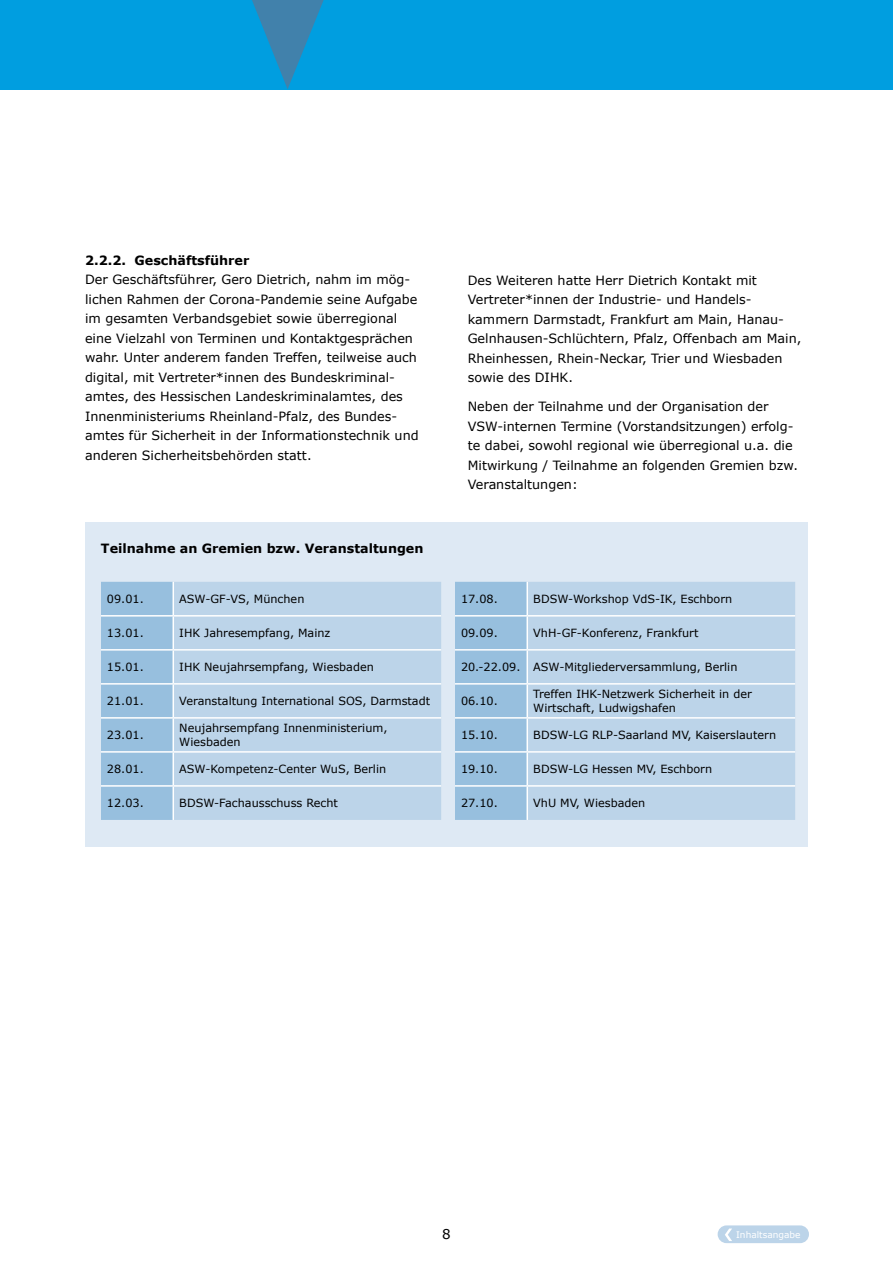
<style>
.page{position:relative;width:893px;height:1263px;background:#fff}
.page>*{position:absolute;margin:0;border:0;box-sizing:border-box;transform-origin:0 0}
.t1{font:13.5px "Verdana";color:#000}
.t2{font:12.75px/19.5px "Verdana";color:#000}
.t3{font:700 12.75px "Verdana";color:#000}
.t4{font:11.25px/13.5px "Verdana";color:#000}
.t5{font:9px "Verdana";color:#fff}
</style>
<div class="page">
<div style="left:0;top:0;width:893px;height:89px;background:#009ee0"></div>
<svg style="left:252px;top:0;width:72px;height:89px"></svg>
<div style="left:85px;top:523px;width:723px;height:324px;background:#dee9f4"></div>
<div style="left:455px;top:582px;width:71px;height:238px;background:#97bfde"></div>
<div style="left:528px;top:582px;width:267px;height:238px;background:#bcd4e9"></div>
<hr style="left:526px;top:582px;width:2px;height:33px;background:#fff">
<hr style="left:526px;top:616px;width:2px;height:33px;background:#fff">
<hr style="left:526px;top:651px;width:2px;height:32px;background:#fff">
<hr style="left:526px;top:685px;width:2px;height:32px;background:#fff">
<hr style="left:526px;top:719px;width:2px;height:32px;background:#fff">
<hr style="left:526px;top:753px;width:2px;height:32px;background:#fff">
<hr style="left:526px;top:787px;width:2px;height:33px;background:#fff">
<hr style="left:455px;top:615px;width:72px;height:1px;background:#fff">
<hr style="left:527px;top:615px;width:268px;height:1px;background:#fff">
<hr style="left:455px;top:649px;width:72px;height:2px;background:#fff">
<hr style="left:527px;top:649px;width:268px;height:2px;background:#fff">
<hr style="left:455px;top:683px;width:72px;height:2px;background:#fff">
<hr style="left:527px;top:683px;width:268px;height:2px;background:#fff">
<hr style="left:455px;top:717px;width:72px;height:2px;background:#fff">
<hr style="left:527px;top:717px;width:268px;height:2px;background:#fff">
<hr style="left:455px;top:751px;width:72px;height:2px;background:#fff">
<hr style="left:527px;top:751px;width:268px;height:2px;background:#fff">
<hr style="left:455px;top:785px;width:72px;height:2px;background:#fff">
<hr style="left:527px;top:785px;width:268px;height:2px;background:#fff">
<div style="left:101px;top:582px;width:72px;height:238px;background:#97bfde"></div>
<div style="left:174px;top:582px;width:267px;height:238px;background:#bcd4e9"></div>
<hr style="left:173px;top:582px;width:1px;height:33px;background:#fff">
<hr style="left:173px;top:616px;width:1px;height:33px;background:#fff">
<hr style="left:173px;top:651px;width:1px;height:32px;background:#fff">
<hr style="left:173px;top:685px;width:1px;height:32px;background:#fff">
<hr style="left:173px;top:719px;width:1px;height:32px;background:#fff">
<hr style="left:173px;top:753px;width:1px;height:32px;background:#fff">
<hr style="left:173px;top:787px;width:1px;height:33px;background:#fff">
<hr style="left:101px;top:615px;width:72px;height:1px;background:#fff">
<hr style="left:173px;top:615px;width:268px;height:1px;background:#fff">
<hr style="left:101px;top:649px;width:72px;height:2px;background:#fff">
<hr style="left:173px;top:649px;width:268px;height:2px;background:#fff">
<hr style="left:101px;top:683px;width:72px;height:2px;background:#fff">
<hr style="left:173px;top:683px;width:268px;height:2px;background:#fff">
<hr style="left:101px;top:717px;width:72px;height:2px;background:#fff">
<hr style="left:173px;top:717px;width:268px;height:2px;background:#fff">
<hr style="left:101px;top:751px;width:72px;height:2px;background:#fff">
<hr style="left:173px;top:751px;width:268px;height:2px;background:#fff">
<hr style="left:101px;top:785px;width:72px;height:2px;background:#fff">
<hr style="left:173px;top:785px;width:268px;height:2px;background:#fff">
<div style="left:718px;top:1225px;width:91px;height:18px;background:#bcd4e9;border-radius:9px"></div>
<svg style="left:725px;top:1228px;width:7px;height:13px"></svg>
<p class="t3" style="left:85px;top:251px;width:166px">2.2.2. Geschäftsführer</p>
<p class="t2" style="left:85px;top:270px;width:335px">Der Geschäftsführer, Gero Dietrich, nahm im mög&shy;lichen Rahmen der Corona-Pandemie seine Aufgabe im gesamten Verbandsgebiet sowie überregional eine Vielzahl von Terminen und Kontaktgesprächen wahr. Unter anderem fanden Treffen, teilweise auch digital, mit Vertreter*innen des Bundeskriminal&shy;amtes, des Hessischen Landeskriminalamtes, des Innenministeriums Rheinland-Pfalz, des Bundes&shy;amtes für Sicherheit in der Informationstechnik und anderen Sicherheitsbehörden statt.</p>
<p class="t3" style="left:101px;top:539px;width:324px">Teilnahme an Gremien bzw. Veranstaltungen</p>
<p class="t4" style="left:107px;top:592px;width:38px">09.01.</p>
<p class="t4" style="left:179px;top:592px;width:127px">ASW-GF-VS, München</p>
<p class="t4" style="left:107px;top:626px;width:38px">13.01.</p>
<p class="t4" style="left:179px;top:626px;width:153px">IHK Jahresempfang, Mainz</p>
<p class="t4" style="left:107px;top:660px;width:38px">15.01.</p>
<p class="t4" style="left:179px;top:660px;width:196px">IHK Neujahrsempfang, Wiesbaden</p>
<p class="t4" style="left:107px;top:694px;width:38px">21.01.</p>
<p class="t4" style="left:179px;top:694px;width:252px">Veranstaltung International SOS, Darmstadt</p>
<p class="t4" style="left:107px;top:728px;width:38px">23.01.</p>
<p class="t4" style="left:179px;top:721px;width:210px">Neujahrsempfang Innenministerium,<br>Wiesbaden</p>
<p class="t4" style="left:107px;top:762px;width:38px">28.01.</p>
<p class="t4" style="left:179px;top:762px;width:208px">ASW-Kompetenz-Center WuS, Berlin</p>
<p class="t4" style="left:107px;top:796px;width:38px">12.03.</p>
<p class="t4" style="left:179px;top:796px;width:160px">BDSW-Fachausschuss Recht</p>
<p class="t2" style="left:468px;top:270px;width:335px">Des Weiteren hatte Herr Dietrich Kontakt mit Vertreter*innen der Industrie- und Handels&shy;kammern Darmstadt, Frankfurt am Main, Hanau-Gelnhausen-Schlüchtern, Pfalz, Offenbach am Main, Rheinhessen, Rhein-Neckar, Trier und Wiesbaden sowie des DIHK.</p>
<p class="t2" style="left:468px;top:397px;width:332px">Neben der Teilnahme und der Organisation der VSW-internen Termine (Vorstandsitzungen) erfolg&shy;te dabei, sowohl regional wie überregional u.a. die Mitwirkung / Teilnahme an folgenden Gremien bzw.<br>Veranstaltungen:</p>
<p class="t4" style="left:461px;top:592px;width:38px">17.08.</p>
<p class="t4" style="left:533px;top:592px;width:201px">BDSW-Workshop VdS-IK, Eschborn</p>
<p class="t4" style="left:461px;top:626px;width:38px">09.09.</p>
<p class="t4" style="left:533px;top:626px;width:167px">VhH-GF-Konferenz, Frankfurt</p>
<p class="t4" style="left:461px;top:660px;width:278px">20.-22.09. ASW-Mitgliederversammlung, Berlin</p>
<p class="t4" style="left:461px;top:694px;width:38px">06.10.</p>
<p class="t4" style="left:533px;top:687px;width:220px">Treffen IHK-Netzwerk Sicherheit in der<br>Wirtschaft, Ludwigshafen</p>
<p class="t4" style="left:461px;top:728px;width:38px">15.10.</p>
<p class="t4" style="left:533px;top:728px;width:244px">BDSW-LG RLP-Saarland MV, Kaiserslautern</p>
<p class="t4" style="left:461px;top:762px;width:38px">19.10.</p>
<p class="t4" style="left:533px;top:762px;width:180px">BDSW-LG Hessen MV, Eschborn</p>
<p class="t4" style="left:461px;top:796px;width:38px">27.10.</p>
<p class="t4" style="left:533px;top:796px;width:114px">VhU MV, Wiesbaden</p>
<p class="t1" style="left:442px;top:1225px;width:10px">8</p>
<p class="t5" style="left:736px;top:1228px;width:66px">Inhaltsangabe</p>
</div>
